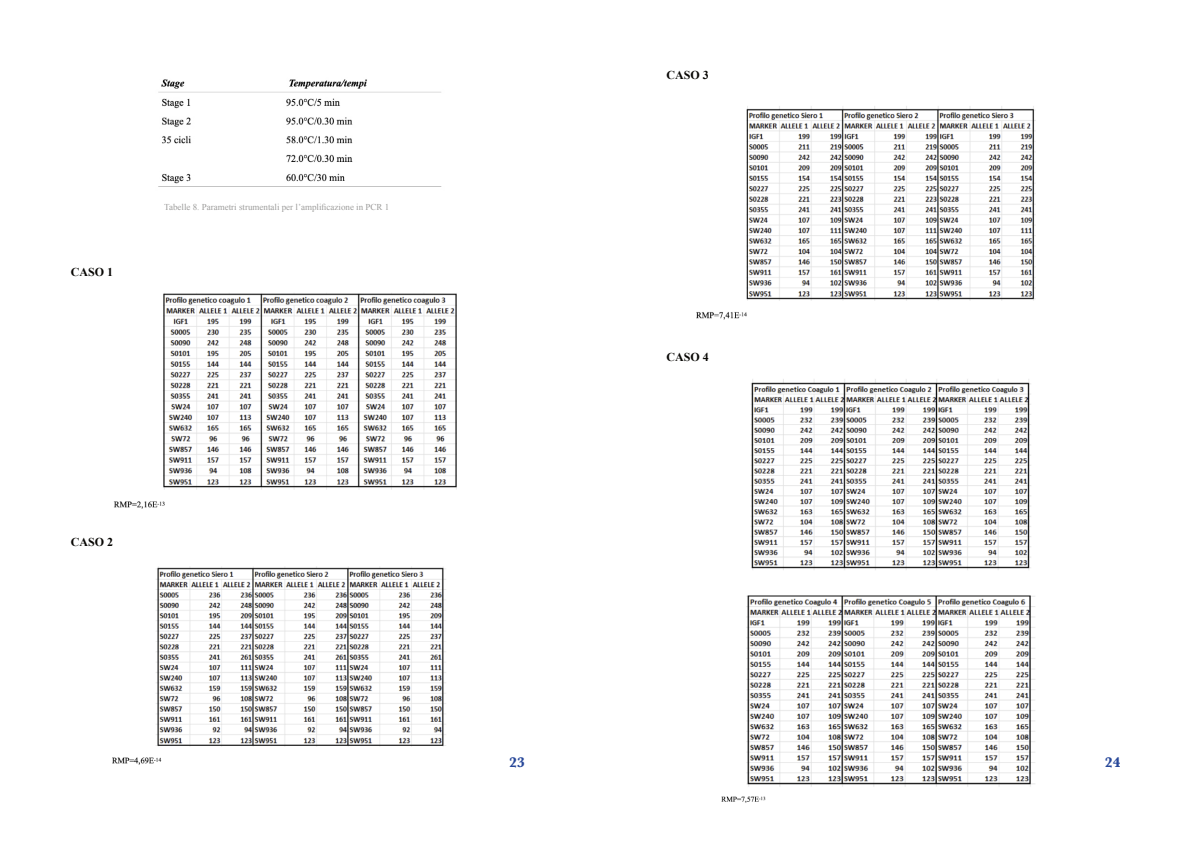
<style>
.page{position:relative;width:1191px;height:842px;background:#fff}
.page>*{position:absolute;margin:0;border:0;box-sizing:border-box;transform-origin:0 0}
.t1{font:700 14.6px "Baskerville";color:#28489a}
.t2{font:700 12px "Times New Roman";color:#080704}
.t3{font:9px "Times New Roman";color:rgb(8 7 4/.4)}
</style>
<div class="page">
<img style="left:696px;top:106px;width:340px;height:214px">
<img style="left:721px;top:379px;width:314px;height:424px">
<img style="left:158px;top:79px;width:284px;height:108px">
<img style="left:114px;top:293px;width:343px;height:216px">
<img style="left:112px;top:566px;width:334px;height:199px">
<h2 class="t2" style="left:71px;top:268px;width:44px">CASO 1</h2>
<p class="t3" style="left:164px;top:203px;width:227px">Tabelle 8. Parametri strumentali per l’amplificazione in PCR 1</p>
<h2 class="t2" style="left:71px;top:538px;width:44px">CASO 2</h2>
<h1 class="t1" style="left:509px;top:754px;width:17px">23</h1>
<h2 class="t2" style="left:666px;top:71px;width:44px">CASO 3</h2>
<h2 class="t2" style="left:666px;top:353px;width:44px">CASO 4</h2>
<h1 class="t1" style="left:1105px;top:754px;width:17px">24</h1>
</div>
